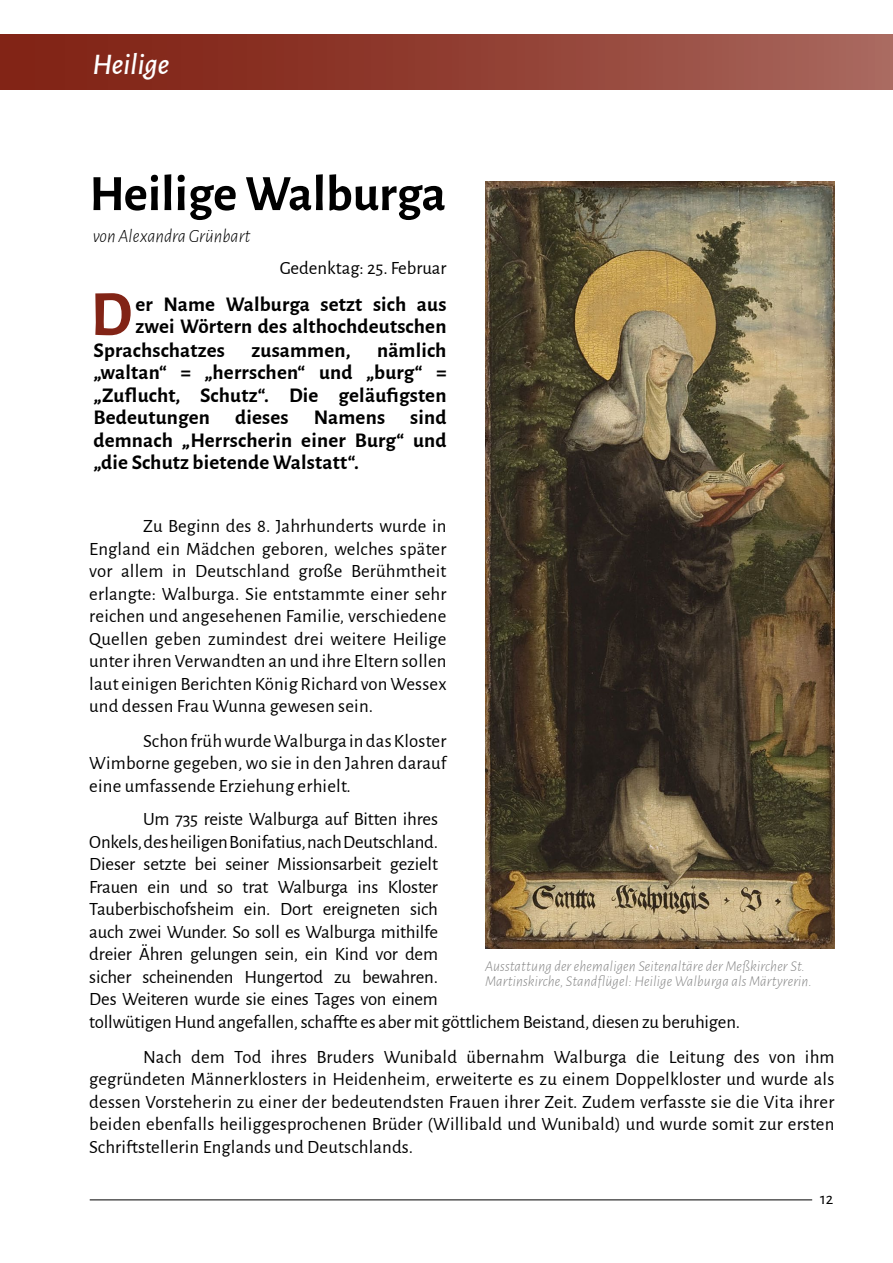
<style>
.page{position:relative;width:893px;height:1263px;background:#fff}
.page>*{position:absolute;margin:0;border:0;box-sizing:border-box;transform-origin:0 0}
.t1{font:700 64.2px "Alegreya Sans";color:#822416}
.t2{font:700 51px "Alegreya Sans";color:#000}
.t3{font:italic 500 30px "Alegreya Sans";color:#fff}
.t4{font:700 21px/22.5px "Alegreya Sans";letter-spacing:.01em;color:#000;text-align:justify}
.t5{font:18.75px/22.5px "Alegreya Sans";letter-spacing:-.01em;color:#000;text-align:justify}
.t6{font:italic 300 18.75px "Alegreya Sans";color:#000}
.t7{font:16.5px "Alegreya Sans";color:#000}
.t8{font:italic 300 15px/15px "Alegreya Sans";letter-spacing:.01em;color:#878787}
</style>
<div class="page">
<hr style="left:90px;top:1199px;width:722px;height:1px;background:#000">
<div style="left:0;top:34px;width:893px;height:55px;background:linear-gradient(to right,#7d1c0d,#a7645b)"></div>
<img style="left:485px;top:181px;width:349px;height:767px">
<h3 class="t3" style="left:92px;top:43px;width:79px">Heilige</h3>
<h2 class="t2" style="left:89px;top:156px;width:358px">Heilige Walburga</h2>
<p class="t6" style="left:92px;top:224px;width:160px">von Alexandra Grünbart</p>
<p class="t5" style="left:280px;top:256px;width:168px">Gedenktag: 25. Februar</p>
<h1 class="t1" style="left:90px;top:267px;width:44px">D</h1>
<p class="t4" style="left:135px;top:291px;width:313px">er Name Walburga setzt sich aus</p>
<p class="t4" style="left:135px;top:314px;width:313px">zwei Wörtern des althochdeutschen</p>
<p class="t4" style="left:94px;top:337px;width:133px">Sprachschatzes</p>
<p class="t4" style="left:251px;top:337px;width:101px">zusammen,</p>
<p class="t4" style="left:94px;top:337px;width:354px;text-indent:283px">nämlich „waltan“ = „herrschen“ und „burg“ = „Zuflucht, Schutz“. Die geläufigsten Bedeutungen dieses Namens sind demnach „Herrscherin einer Burg“ und „die Schutz bietende Walstatt“.</p>
<p class="t5" style="left:89px;top:514px;width:359px;text-indent:54px">Zu Beginn des 8. Jahrhunderts wurde in England ein Mädchen geboren, welches später vor allem in Deutschland große Berühmtheit erlangte: Walburga. Sie entstammte einer sehr reichen und angesehenen Familie, verschiedene Quellen geben zumindest drei weitere Heilige unter ihren Verwandten an und ihre Eltern sollen laut einigen Berichten König Richard von Wessex und dessen Frau Wunna gewesen sein.</p>
<p class="t5" style="left:89px;top:728px;width:359px;text-indent:54px">Schon früh wurde Walburga in das Kloster Wimborne gegeben, wo sie in den Jahren darauf eine umfassende Erziehung erhielt.</p>
<p class="t5" style="left:89px;top:807px;width:652px;text-align:left;text-indent:54px">Um 735 reiste Walburga auf Bitten ihres<br>Onkels, des heiligen Bonifatius, nach Deutschland.<br>Dieser setzte bei seiner Missionsarbeit gezielt<br>Frauen ein und so trat Walburga ins Kloster<br>Tauberbischofsheim ein. Dort ereigneten sich<br>auch zwei Wunder. So soll es Walburga mithilfe<br>dreier Ähren gelungen sein, ein Kind vor dem<br>sicher scheinenden Hungertod zu bewahren.<br>Des Weiteren wurde sie eines Tages von einem<br>tollwütigen Hund angefallen, schaffte es aber mit göttlichem Beistand, diesen zu beruhigen.</p>
<p class="t5" style="left:89px;top:1044px;width:747px;text-indent:54px">Nach dem Tod ihres Bruders Wunibald übernahm Walburga die Leitung des von ihm gegründeten Männerklosters in Heidenheim, erweiterte es zu einem Doppelkloster und wurde als dessen Vorsteherin zu einer der bedeutendsten Frauen ihrer Zeit. Zudem verfasste sie die Vita ihrer beiden ebenfalls heiliggesprochenen Brüder (Willibald und Wunibald) und wurde somit zur ersten Schriftstellerin Englands und Deutschlands.</p>
<p class="t8" style="left:485px;top:958px;width:328px">Ausstattung der ehemaligen Seitenaltäre der Meßkircher St.<br>Martinskirche, Standflügel: Heilige Walburga als Märtyrerin.</p>
<p class="t7" style="left:820px;top:1187px;width:15px">12</p>
</div>
